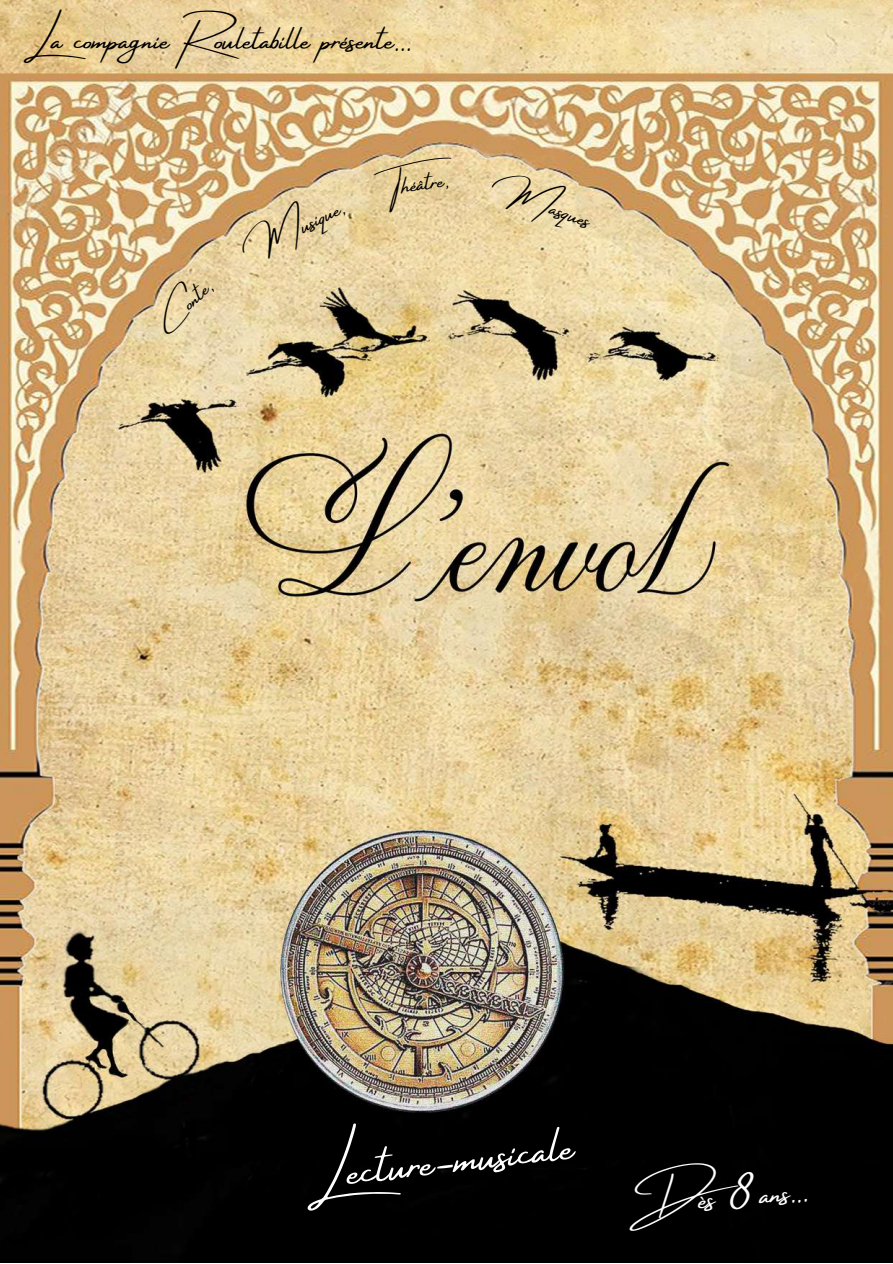
<style>
.page{position:relative;width:893px;height:1264px;background:#fff}
.page>*{position:absolute;margin:0;border:0;box-sizing:border-box;transform-origin:0 0}
.t1{font:48px "Amsterdam Four";color:#fff}
.t2{font:33.15px "Amsterdam Four";color:#fff}
.t3{font:31.5px "Amsterdam Four";color:#000}
.t4{font:24px "Amsterdam Four";color:#000}
</style>
<div class="page">
<img style="left:0;top:0;width:892px;height:1262px">
<p class="t3" style="left:24px;top:22px;width:389px">La compagnie Rouletabille présente...</p>
<p class="t4" style="left:152px;top:318px;width:68px;rotate:-43deg">Conte,</p>
<p class="t4" style="left:255px;top:234px;width:93px;rotate:-26deg">Musique,</p>
<p class="t4" style="left:391px;top:175px;width:58px;rotate:-9deg">Théâtre,</p>
<p class="t4" style="left:513px;top:182px;width:87px;rotate:18deg">Masques</p>
<h1 class="t1" style="left:300px;top:1151px;width:273px;rotate:-7deg">Lecture-musicale</h1>
<p class="t2" style="left:625px;top:1187px;width:183px;rotate:-5deg">Dès 8 ans...</p>
</div>
